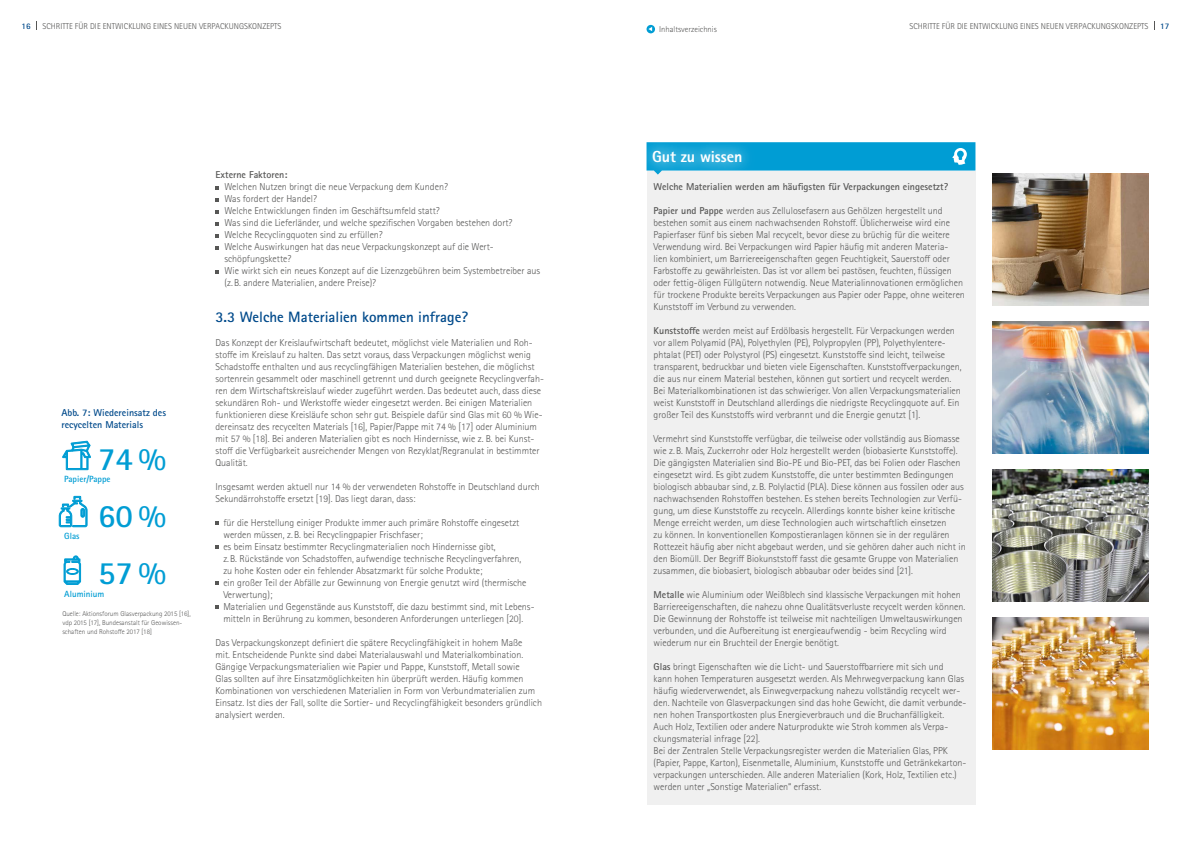
<style>
.page{position:relative;width:1191px;height:842px;background:#fff}
.page>*{position:absolute;margin:0;border:0;box-sizing:border-box;transform-origin:0 0}
.Kasten_Head{font:700 32.5px "Rotis Sans Serif Std";color:#009dd4}
.Kasten_Head_weiß{font:800 16px "Rotis Sans Serif Std";letter-spacing:-.005em;color:#fff}
.Head-2{font:700 15px "Rotis Sans Serif Std";color:#004a8b}
.Fliestext{font:300 10px/12px "Rotis Sans Serif Std";color:#565655}
.Kasten_Fliestext{font:300 10px/12px "Rotis Sans Serif Std";color:#565655}
.Kasten_Head-2{font:300 10px/12px "Rotis Sans Serif Std";color:#565655}
.Kasten_Head-3{font:700 10px "Rotis Sans Serif Std";color:#565655}
.Kasten_Head-4{font:700 10px/12px "Rotis Sans Serif Std";color:#004a8b}
.Fliestext-2{font:700 10px "Rotis Sans Serif Std";color:#565655}
.Kasten_Head-5{font:700 9px "Rotis Sans Serif Std";color:#009dd4}
.Musterseite_Abschni{font:300 8.5px "Rotis Sans Serif Std";color:#565655}
.t1{font:700 8.5px "Rotis Sans Serif Std";color:#004a8b}
.Abbildung_Quelle{font:300 7px/9px "Rotis Sans Serif Std";color:#565655}
.s1{font-weight:700}
</style>
<div class="page">
<svg style="left:64px;top:555px;width:17px;height:30px"></svg>
<svg style="left:59px;top:496px;width:29px;height:31px"></svg>
<svg style="left:62px;top:441px;width:29px;height:29px"></svg>
<img style="left:992px;top:173px;width:156px;height:132px">
<img style="left:992px;top:321px;width:156px;height:132px">
<img style="left:992px;top:469px;width:156px;height:133px">
<img style="left:992px;top:617px;width:156px;height:133px">
<div style="left:646px;top:171px;width:329px;height:633px;background:#f0f0f0"></div>
<svg style="left:759px;top:142px;width:216px;height:29px"></svg>
<div style="left:635px;top:133px;width:124px;height:47px;background:#fff;opacity:.35"></div>
<div style="left:640px;top:139px;width:113px;height:36px;background:#fff;opacity:.75"></div>
<svg style="left:646px;top:25px;width:9px;height:8px"></svg>
<svg style="left:648px;top:27px;width:4px;height:4px"></svg>
<p class="t1" style="left:22px;top:20px;width:11px">16</p>
<p class="Musterseite_Abschni" style="left:43px;top:21px;width:240px">Schritte fü r di e Entwicklung ei nes neuen Verpackungskonzepts</p>
<p class="Musterseite_Abschni" style="left:909px;top:21px;width:240px">Schritte fü r di e Entwicklung ei nes neuen Verpackungskonzepts</p>
<p class="t1" style="left:1160px;top:20px;width:11px">17</p>
<p class="Musterseite_Abschni" style="left:659px;top:24px;width:59px">Inhaltsverzeichnis</p>
<p class="Kasten_Head-4" style="left:61px;top:407px;width:106px">Abb. 7: Wiedereinsatz des recycelten Materials</p>
<p class="Kasten_Head" style="left:98px;top:438px;width:70px">74%</p>
<p class="Kasten_Head-5" style="left:64px;top:473px;width:48px">Papier/Pappe</p>
<p class="Kasten_Head-5" style="left:64px;top:530px;width:17px">Glas</p>
<p class="Kasten_Head" style="left:98px;top:495px;width:70px">60%</p>
<p class="Kasten_Head" style="left:98px;top:553px;width:70px">57%</p>
<p class="Kasten_Head-5" style="left:64px;top:588px;width:42px">Aluminium</p>
<p class="Abbildung_Quelle" style="left:62px;top:609px;width:130px">Quelle: Aktionsforum Glasverpackung 2015 [16], vdp 2015 [17], Bundesanstalt für Geowissen&shy;schaften und Rohstoffe 2017 [18]</p>
<p class="Fliestext-2" style="left:215px;top:168px;width:73px">Externe Faktoren:</p>
<p class="Fliestext" style="left:224px;top:181px;width:225px">Welchen N utzen bringt die neue Verpackung dem Kunden?</p>
<p class="Fliestext" style="left:224px;top:193px;width:94px">Was fordert der Handel?</p>
<p class="Fliestext" style="left:224px;top:205px;width:217px">Welche Entwicklungen finden im Geschäftsumfeld statt?</p>
<p class="Fliestext" style="left:224px;top:217px;width:289px">Was sind die Lieferländer, und welche spezifischen Vorgaben bestehen dort?</p>
<p class="Fliestext" style="left:224px;top:229px;width:160px">Welche Recyclingquoten sind zu erfüllen?</p>
<p class="Fliestext" style="left:224px;top:241px;width:271px">Welche Auswirkungen hat das neue Verpackungskonzept auf die Wert&shy;schöpfungskette?</p>
<p class="Fliestext" style="left:224px;top:265px;width:317px">Wie wirkt sich ein neues Konzept auf die Lizenzgebühren beim Systembetreiber aus (z.B. andere Materialien, andere Preise)?</p>
<p class="Head-2" style="left:215px;top:308px;width:254px">3.3 Welche Materialien kommen infrage?</p>
<p class="Fliestext" style="left:215px;top:337px;width:330px">Das Konzept der Kreislaufwirtschaft bedeutet, möglichst viele Materialien und Roh&shy;stoffe im Kreislauf zu halten. Das setzt voraus, dass Verpackungen möglichst wenig Schadstoffe enthalten und aus recyclingfähigen Materialien bestehen, die möglichst sortenrein gesammelt oder maschinell getrennt und durch geeignete Recyclingverfah&shy;ren dem Wirtschaftskreislauf wieder zugeführt werden. Das bedeutet auch, dass diese sekundären Roh- und Werkstoffe wieder eingesetzt werden. Bei einigen Materialien funktionieren diese Kreisläufe schon sehr gut. Beispiele dafür sind Glas mit 60 % Wie&shy;dereinsatz des recycelten Materials [16], Papier/Pappe mit 74 % [17] oder Aluminium mit 57 % [18]. Bei anderen Materialien gibt es noch H indernisse, wie z. B. bei Kunst&shy;stoff die Verfügbarkeit ausreichender Mengen von Rezyklat/Regranulat in bestimmter Qualität.</p>
<p class="Fliestext" style="left:215px;top:481px;width:326px">Insgesamt werden aktuell nur 14 % der verwendeten Rohstoffe in Deutschland durch<br>Sekundärrohstoffe ersetzt [19]. Das liegt daran, dass:</p>
<p class="Fliestext" style="left:223px;top:517px;width:297px">für die Herstellung einiger Produkte immer auch primäre Rohstoffe eingesetzt werden müssen, z.B. bei Recyclingpapier Frischfaser;</p>
<p class="Fliestext" style="left:223px;top:541px;width:299px">es beim Einsatz bestimmter Recyclingmaterialien noch H indernisse gibt,<br>z.B. R ückstände von Schadstoffen, aufwendige technische Recyclingverfahren, zu hohe Kosten oder ein fehlender Absatzmarkt für solche Produkte;</p>
<p class="Fliestext" style="left:223px;top:577px;width:305px">ein großer Teil der Abfälle zur Gewinnung von Energie genutzt wird (thermische<br>Verwertung);</p>
<p class="Fliestext" style="left:223px;top:601px;width:313px">Materialien und Gegenstände aus Kunststoff, die dazu bestimmt sind, mit Lebens&shy;mitteln in Berührung zu kommen, besonderen Anforderungen unterliegen [20].</p>
<p class="Fliestext" style="left:215px;top:637px;width:328px">Das Verpackungskonzept definiert die spätere Recyclingfähigkeit in hohem Maße<br>mit. Entscheidende Punkte sind dabei Materialauswahl und Materialkombination.<br>Gängige Verpackungsmaterialien wie Papier und Pappe, Kunststoff, Metall sowie<br>Glas sollten auf ihre Einsatzmöglichkeiten hin überprüft werden. Häufig kommen Kombinationen von verschiedenen Materialien in Form von Verbundmaterialien zum Einsatz. Ist dies der Fall, sollte die Sortier- und Recyclingfähigkeit besonders gründlich analysiert werden.</p>
<p class="Kasten_Head_weiß" style="left:652px;top:146px;width:92px">Gut zu wissen</p>
<p class="Kasten_Head-3" style="left:653px;top:180px;width:296px">Welche Materialien werden am häufigsten für Verpackungen eingesetzt?</p>
<p class="Kasten_Fliestext" style="left:653px;top:205px;width:313px"><span class="s1">Papier und Pappe</span> werden aus Zellulosefasern aus Gehölzen hergestellt und bestehen somit aus einem nachwachsenden Rohstoff. Üblicherweise wird eine Papierfaser fünf bis sieben Mal recycelt, bevor diese zu brüchig für die weitere Verwendung wird. Bei Verpackungen wird Papier häufig mit anderen Materia-<br>lien kombiniert, um Barriereeigenschaften gegen Feuchtigkeit, Sauerstoff oder Farbstoffe zu gewährleisten. Das ist vor allem bei pastösen, feuchten, flüssigen oder fettig-öligen Füllgütern notwendig. Neue Materialinnovationen ermöglichen für trockene Produkte bereits Verpackungen aus Papier oder Pappe, ohne weiteren Kunststoff im Verbund zu verwenden.</p>
<p class="Kasten_Head-2" style="left:653px;top:325px;width:303px"><span class="s1">Kunststoffe</span> werden meist auf Erdölbasis hergestellt. Für Verpackungen werden vor allem Polyamid (PA), Polyethylen (PE), Polypropylen (PP), Polyethylentere-</p>
<p class="Kasten_Head-2" style="left:653px;top:349px;width:309px">phtalat (PET) oder Polystyrol (PS) eingesetzt. Kunststoffe sind leicht, teilweise transparent, bedruckbar und bieten viele Eigenschaften. Kunststoffverpackungen, die aus nur einem Material bestehen, können gut sortiert und recycelt werden.<br>Bei Materialkombinationen ist das schwieriger. Von allen Verpackungsmaterialien weist Kunststoff in Deutschland allerdings die niedrigste Recyclingquote auf. Ein großer Teil des Kunststoffs wird verbrannt und die Energie genutzt [1].</p>
<p class="Kasten_Head-2" style="left:653px;top:433px;width:314px">Vermehrt sind Kunststoffe verfügbar, die teilweise oder vollständig aus Biomasse wie z.B. Mais, Zuckerrohr oder Holz hergestellt werden (biobasierte Kunststoffe).<br>Die gängigsten Materialien sind Bio-PE und Bio-PET, das bei Folien oder Flaschen eingesetzt wird. Es gibt zudem Kunststoffe, die unter bestimmten Bedingungen biologisch abbaubar sind, z.B. Polylactid (PLA). Diese können aus fossilen oder aus nachwachsenden Rohstoffen bestehen. Es stehen bereits Technologien zur Verfü&shy;gung, um diese Kunststoffe zu recyceln. Allerdings konnte bisher keine kritische Menge erreicht werden, um diese Technologien auch wirtschaftlich einsetzen<br>zu können. In konventionellen Kompostieranlagen können sie in der regulären Rottezeit häufig aber nicht abgebaut werden, und sie gehören daher auch nicht in den Biomüll. Der Begriff Biokunststoff fasst die gesamte Gruppe von Materialien zusammen, die biobasiert, biologisch abbaubar oder beides sind [21].</p>
<p class="Kasten_Fliestext" style="left:653px;top:589px;width:313px"><span class="s1">Metalle</span> wie Aluminium oder Weißblech sind klassische Verpackungen mit hohen Barriereeigenschaften, die nahezu ohne Qualitätsverluste recycelt werden können.<br>Die Gewinnung der Rohstoffe ist teilweise mit nachteiligen U mweltauswirkungen verbunden, und die Aufbereitung ist energieaufwendig - beim Recycling wird wiederum nur ein Bruchteil der Energie benötigt.</p>
<p class="Kasten_Fliestext" style="left:653px;top:661px;width:314px"><span class="s1">Glas</span> bringt Eigenschaften wie die Licht- und Sauerstoffbarriere mit sich und<br>kann hohen Temperaturen ausgesetzt werden. Als Mehrwegverpackung kann Glas häufig wiederverwendet, als Einwegverpackung nahezu vollständig recycelt wer&shy;den. Nachteile von Glasverpackungen sind das hohe Gewicht, die damit verbunde&shy;nen hohen Transportkosten plus Energieverbrauch und die Bruchanfälligkeit.<br>Auch Holz, Textilien oder andere Naturprodukte wie Stroh kommen als Verpa&shy;ckungsmaterial infrage [22].<br>Bei der Zentralen Stelle Verpackungsregister werden die Materialien Glas, PPK (Papier, Pappe, Karton), Eisenmetalle, Aluminium, Kunststoffe und Getränkekarton&shy;verpackungen unterschieden. Alle anderen Materialien (Kork, Holz, Textilien etc.) werden unter „Sonstige Materialien“ erfasst.</p>
</div>
